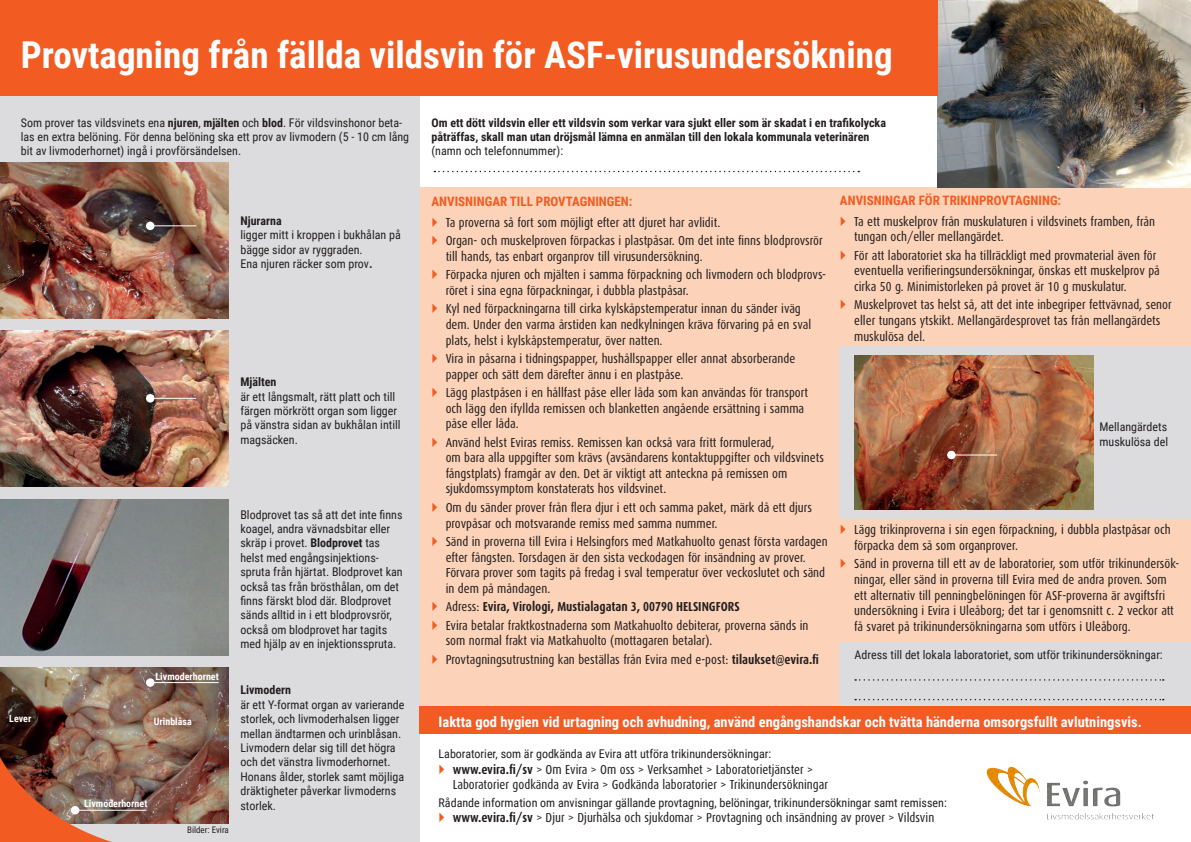
<style>
.page{position:relative;width:1191px;height:842px;background:#fff}
.page>*{position:absolute;margin:0;border:0;box-sizing:border-box;transform-origin:0 0}
.otsikko{font:700 37px "Roboto Condensed";color:#fff}
.Väliotsikko{font:700 14.5px "Roboto Condensed";color:#fff}
.t1{font:13px/15.6px "Dax Condensed";color:#231f20}
.Väliotsikko-2{font:700 13px "Roboto Condensed";color:#f25b21}
.t2{font:700 13px "Dax Condensed";color:#231f20}
.Leipäteksti{font:12px/14.4px "Roboto Condensed";color:#231f20}
.Leipäteksti-2{font:700 12px/14.4px "Roboto Condensed";color:#231f20}
.Leipäteksti-3{font:700 10px "Roboto Condensed";color:#fff}
.Leipäteksti-4{font:9px "Roboto Condensed";color:#231f20}
.s1{font-weight:700}
.s2{font-weight:400}
</style>
<div class="page">
<img style="left:986px;top:766px;width:168px;height:54px">
<div style="left:420px;top:187px;width:771px;height:547px;background:#fcd3b8"></div>
<svg style="left:434px;top:171px;width:425px;height:1px"></svg>
<div style="left:0;top:87px;width:420px;height:755px;background:#dcdcde"></div>
<img style="left:937px;top:0;width:254px;height:187px">
<img style="left:0;top:162px;width:228px;height:156px">
<img style="left:0;top:331px;width:228px;height:156px">
<img style="left:0;top:499px;width:228px;height:156px">
<img style="left:0;top:668px;width:228px;height:156px">
<div style="left:840px;top:642px;width:351px;height:64px;background:#dcdcde"></div>
<svg style="left:855px;top:679px;width:308px;height:2px"></svg>
<svg style="left:855px;top:699px;width:308px;height:1px"></svg>
<img style="left:0;top:724px;width:160px;height:118px">
<div style="left:0;top:0;width:937px;height:96px;background:#f25b21"></div>
<div style="left:420px;top:706px;width:771px;height:28px;background:#f25b21"></div>
<div style="left:146px;top:678px;width:8px;height:9px;background:#fff;border-radius:50%"></div>
<hr style="left:153px;top:682px;width:66px;height:1px;background:#fff">
<div style="left:71px;top:806px;width:8px;height:8px;background:#fff;border-radius:50%"></div>
<hr style="left:78px;top:810px;width:68px;height:1px;background:#fff">
<div style="left:146px;top:394px;width:8px;height:9px;background:#fff;border-radius:50%"></div>
<hr style="left:153px;top:398px;width:43px;height:1px;background:#fff">
<div style="left:146px;top:222px;width:8px;height:8px;background:#fff;border-radius:50%"></div>
<hr style="left:153px;top:225px;width:43px;height:1px;background:#fff">
<div style="left:840px;top:346px;width:351px;height:173px;background:#dcdcde"></div>
<img style="left:855px;top:355px;width:238px;height:154px">
<div style="left:947px;top:451px;width:8px;height:8px;background:#fff;border-radius:50%"></div>
<hr style="left:954px;top:454px;width:43px;height:1px;background:#fff">
<p class="otsikko" style="left:21px;top:29px;width:873px">Provtagning från fällda vildsvin för ASF-virusundersökning</p>
<p class="Leipäteksti" style="left:21px;top:115px;width:390px">Som prover tas vildsvinets ena <span class="s1">njuren</span>, <span class="s1">mjälten</span> och <span class="s1">blod</span>. För vildsvinshonor beta&shy;las en extra belöning. För denna belöning ska ett prov av livmodern (5 - 10 cm lång bit av livmoderhornet) ingå i provförsändelsen.</p>
<p class="Leipäteksti" style="left:240px;top:213px;width:162px"><span class="s1">Njurarna<br></span>ligger mitt i kroppen i bukhålan på bägge sidor av ryggraden.<br>Ena njuren räcker som prov<span class="s1">.</span></p>
<p class="Leipäteksti" style="left:240px;top:374px;width:162px"><span class="s1">Mjälten<br></span>är ett långsmalt, rätt platt och till färgen mörkrött organ som ligger på vänstra sidan av bukhålan intill magsäcken.</p>
<p class="Leipäteksti-3" style="left:155px;top:670px;width:65px">Livmoderhornet</p>
<p class="Leipäteksti-3" style="left:9px;top:711px;width:24px">Lever</p>
<p class="Leipäteksti-3" style="left:154px;top:715px;width:39px">Urinblåsa</p>
<p class="Leipäteksti-3" style="left:84px;top:796px;width:65px">Livmoderhornet</p>
<p class="Leipäteksti-4" style="left:187px;top:824px;width:43px">Bilder: Evira</p>
<p class="Leipäteksti" style="left:240px;top:507px;width:164px">Blodprovet tas så att det inte finns koagel, andra vävnadsbitar eller skräp i provet. <span class="s1">Blodprovet</span> tas helst med engångsinjektions&shy;spruta från hjärtat. Blodprovet kan också tas från brösthålan, om det finns färskt blod där. Blodprovet sänds alltid in i ett blodprovsrör, också om blodprovet har tagits med hjälp av en injektionsspruta.</p>
<p class="Leipäteksti" style="left:240px;top:682px;width:165px"><span class="s1">Livmodern<br></span>är ett Y-format organ av varierande storlek, och livmoderhalsen ligger mellan ändtarmen och urinblåsan.<br>Livmodern delar sig till det högra och det vänstra livmoderhornet.<br>Honans ålder, storlek samt möjliga dräktigheter påverkar livmoderns storlek.</p>
<p class="Leipäteksti-2" style="left:431px;top:115px;width:456px">Om ett dött vildsvin eller ett vildsvin som verkar vara sjukt eller som är skadat i en trafikolycka påträffas, skall man utan dröjsmål lämna en anmälan till den lokala kommunala veterinären <span class="s2">(namn och telefonnummer):</span></p>
<p class="Väliotsikko-2" style="left:431px;top:192px;width:202px">ANVISNINGAR TILL PROVTAGNINGEN:</p>
<p class="t1" style="left:446px;top:215px;width:276px">Ta proverna så fort som möjligt efter att djuret har avlidit.</p>
<p class="t1" style="left:446px;top:233px;width:378px">Organ- och muskelproven förpackas i plastpåsar. Om det inte finns blodprovsrör till hands, tas enbart organprov till virusundersökning.</p>
<p class="t1" style="left:446px;top:267px;width:382px">Förpacka njuren och mjälten i samma förpackning och livmodern och blodprovs&shy;röret i sina egna förpackningar, i dubbla plastpåsar.</p>
<p class="t1" style="left:446px;top:301px;width:367px">Kyl ned förpackningarna till cirka kylskåpstemperatur innan du sänder iväg dem. Under den varma årstiden kan nedkylningen kräva förvaring på en sval plats, helst i kylskåpstemperatur, över natten.</p>
<p class="t1" style="left:446px;top:351px;width:351px">Vira in påsarna i tidningspapper, hushållspapper eller annat absorberande papper och sätt dem därefter ännu i en plastpåse.</p>
<p class="t1" style="left:446px;top:385px;width:364px">Lägg plastpåsen i en hållfast påse eller låda som kan användas för transport och lägg den ifyllda remissen och blanketten angående ersättning i samma påse eller låda.</p>
<p class="t1" style="left:446px;top:434px;width:380px">Använd helst Eviras remiss. Remissen kan också vara fritt formulerad,<br>om bara alla uppgifter som krävs (avsändarens kontaktuppgifter och vildsvinets fångstplats) framgår av den. Det är viktigt att anteckna på remissen om sjukdomssymptom konstaterats hos vildsvinet.</p>
<p class="t1" style="left:446px;top:500px;width:368px">Om du sänder prover från flera djur i ett och samma paket, märk då ett djurs provpåsar och motsvarande remiss med samma nummer.</p>
<p class="t1" style="left:446px;top:534px;width:383px">Sänd in proverna till Evira i Helsingfors med Matkahuolto genast första vardagen efter fångsten. Torsdagen är den sista veckodagen för insändning av prover.<br>Förvara prover som tagits på fredag i sval temperatur över veckoslutet och sänd in dem på måndagen.</p>
<p class="t2" style="left:446px;top:599px;width:295px"><span class="s2">Adress:</span> Evira, Virologi, Mustialagatan 3, 00790 HELSINGFORS</p>
<p class="t1" style="left:446px;top:617px;width:364px">Evira betalar fraktkostnaderna som Matkahuolto debiterar, proverna sänds in som normal frakt via Matkahuolto (mottagaren betalar).</p>
<p class="t1" style="left:446px;top:651px;width:375px">Provtagningsutrustning kan beställas från Evira med e-post: <span class="s1">tilaukset@evira.fi</span></p>
<p class="Väliotsikko-2" style="left:840px;top:191px;width:223px">ANVISNINGAR FÖR TRIKINPROVTAGNING:</p>
<p class="t1" style="left:854px;top:214px;width:302px">Ta ett muskelprov från muskulaturen i vildsvinets framben, från tungan och/eller mellangärdet.</p>
<p class="t1" style="left:854px;top:248px;width:307px">För att laboratoriet ska ha tillräckligt med provmaterial även för eventuella verifieringsundersökningar, önskas ett muskelprov på cirka 50 g. Minimistorleken på provet är 10 g muskulatur.</p>
<p class="t1" style="left:854px;top:297px;width:319px">Muskelprovet tas helst så, att det inte inbegriper fettvävnad, senor eller tungans ytskikt. Mellangärdesprovet tas från mellangärdets muskulösa del.</p>
<p class="Leipäteksti" style="left:1099px;top:419px;width:70px">Mellangärdets muskulösa del</p>
<p class="t1" style="left:854px;top:522px;width:318px">Lägg trikinproverna i sin egen förpackning, i dubbla plastpåsar och förpacka dem så som organprover.</p>
<p class="t1" style="left:854px;top:556px;width:326px">Sänd in proverna till ett av de laboratorier, som utför trikinundersök&shy;ningar, eller sänd in proverna till Evira med de andra proven. Som ett alternativ till penningbelöningen för ASF-proverna är avgiftsfri undersökning i Evira i Uleåborg; det tar i genomsnitt c. 2 veckor att få svaret på trikinundersökningarna som utförs i Uleåborg.</p>
<p class="Leipäteksti" style="left:854px;top:647px;width:310px">Adress till det lokala laboratoriet, som utför trikinundersökningar:</p>
<p class="Väliotsikko" style="left:438px;top:712px;width:705px">Iaktta god hygien vid urtagning och avhudning, använd engångshandskar och tvätta händerna omsorgsfullt avlutningsvis.</p>
<p class="Leipäteksti" style="left:438px;top:746px;width:334px">Laboratorier, som är godkända av Evira att utföra trikinundersökningar:</p>
<p class="t1" style="left:453px;top:761px;width:377px"><span class="s1">www.evira.fi/sv</span> &gt; Om Evira &gt; Om oss &gt; Verksamhet &gt; Laboratorietjänster &gt;<br>Laboratorier godkända av Evira &gt; Godkända laboratorier &gt; Trikinundersökningar</p>
<p class="Leipäteksti" style="left:438px;top:795px;width:510px">Rådande information om anvisningar gällande provtagning, belöningar, trikinundersökningar samt remissen:</p>
<p class="t1" style="left:453px;top:810px;width:483px"><span class="s1">www.evira.fi/sv</span> &gt; Djur &gt; Djurhälsa och sjukdomar &gt; Provtagning och insändning av prover &gt; Vildsvin</p>
</div>
